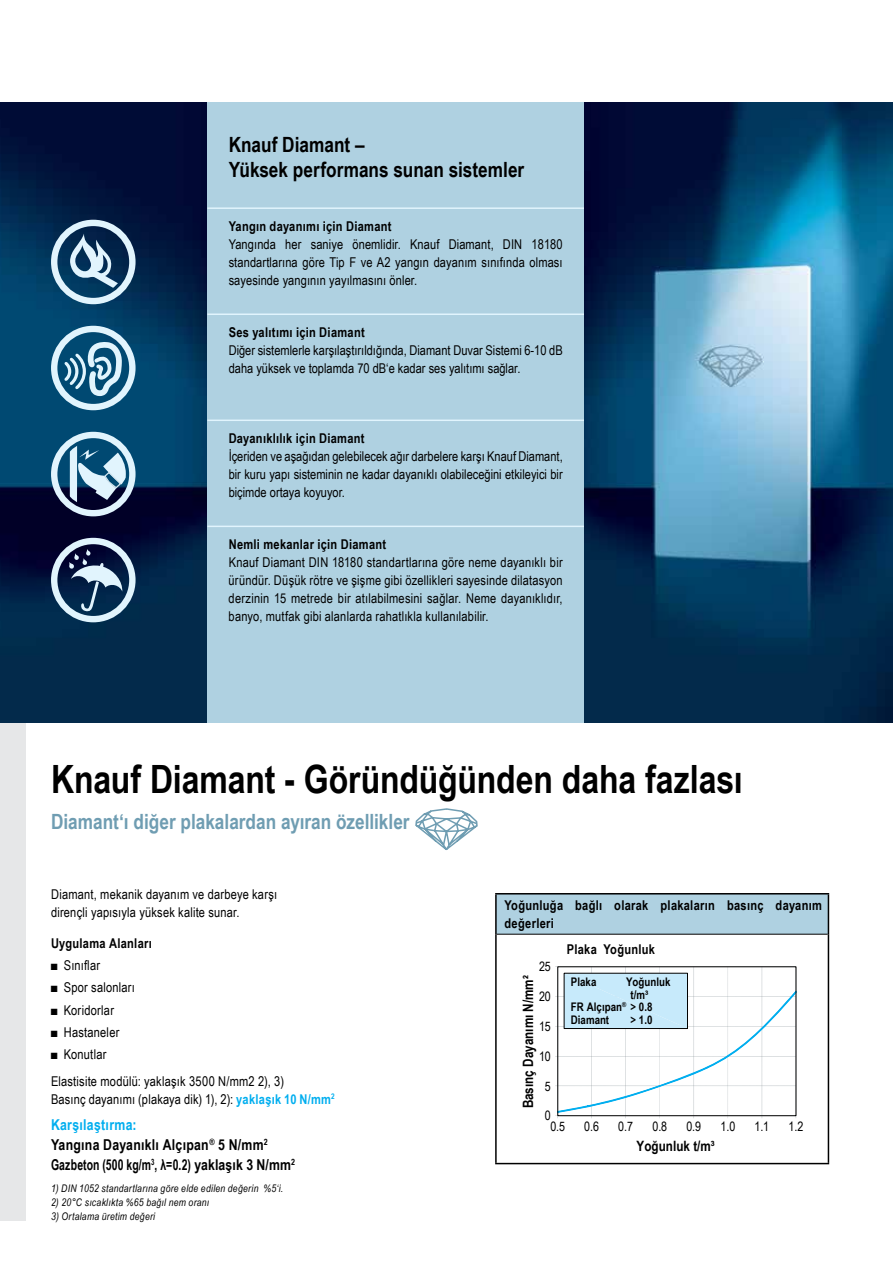
<style>
.page{position:relative;width:893px;height:1263px;background:#fff}
.page>*{position:absolute;margin:0;border:0;box-sizing:border-box;transform-origin:0 0}
.t1{font:700 39px "Arial Narrow";letter-spacing:-.005em;color:#000}
.t2{font:700 21px/25.2px "Arial Narrow";color:#000}
.t3{font:700 21px "Arial Narrow";color:#6f9db2}
.t4{font:700 15px/20px "Arial Narrow";letter-spacing:.015em;color:#000}
.t5{font:700 14.25px "Arial Narrow";color:#000}
.t6{font:13.5px/18px "Arial Narrow";letter-spacing:.01em;color:#000;text-align:justify}
.t7{font:700 13.5px/18px "Arial Narrow";letter-spacing:.02em;color:#000}
.t8{font:13.05px "Arial Narrow";color:#000}
.t9{font:700 11.85px "Arial Narrow";letter-spacing:.005em;color:#000}
.t10{font:italic 10.5px "Arial Narrow";letter-spacing:.025em;color:#000}
.s1{font-weight:700;color:#00aeef}
.s2{color:#00aeef}
</style>
<div class="page">
<div style="left:0;top:132px;width:26px;height:1088px;background:#e6e7e8"></div>
<img style="left:584px;top:102px;width:309px;height:621px">
<img style="left:0;top:102px;width:207px;height:621px">
<div style="left:207px;top:102px;width:377px;height:621px;background:#afd1e1"></div>
<hr style="left:207px;top:207px;width:377px;height:2px;background:#e1f4fd">
<hr style="left:207px;top:313px;width:377px;height:2px;background:#e1f4fd">
<hr style="left:207px;top:419px;width:377px;height:2px;background:#e1f4fd">
<hr style="left:207px;top:526px;width:377px;height:1px;background:#e1f4fd">
<div style="left:51px;top:220px;width:85px;height:84px;border:6px solid #e1f4fd;border-radius:50%"></div>
<svg style="left:70px;top:234px;width:56px;height:61px"></svg>
<svg style="left:70px;top:441px;width:56px;height:66px"></svg>
<div style="left:51px;top:432px;width:85px;height:84px;border:6px solid #e1f4fd;border-radius:50%"></div>
<div style="left:51px;top:326px;width:85px;height:84px;border:6px solid #e1f4fd;border-radius:50%"></div>
<svg style="left:62px;top:340px;width:63px;height:58px"></svg>
<div style="left:51px;top:538px;width:85px;height:84px;border:6px solid #e1f4fd;border-radius:50%"></div>
<svg style="left:69px;top:549px;width:54px;height:63px"></svg>
<svg style="left:415px;top:808px;width:63px;height:42px"></svg>
<div style="left:496px;top:894px;width:332px;height:40px;background:#afd1e1"></div>
<hr style="left:497px;top:934px;width:331px;height:1px;background:#000">
<hr style="left:495px;top:893px;width:334px;height:1px;background:#000">
<hr style="left:495px;top:894px;width:2px;height:40px;background:#000">
<hr style="left:828px;top:894px;width:1px;height:40px;background:#000">
<hr style="left:495px;top:934px;width:2px;height:229px;background:#000">
<hr style="left:828px;top:934px;width:1px;height:229px;background:#000">
<hr style="left:495px;top:1163px;width:334px;height:1px;background:#000">
<hr style="left:592px;top:967px;width:1px;height:151px;background:#869197">
<hr style="left:626px;top:967px;width:1px;height:151px;background:#869197">
<hr style="left:660px;top:967px;width:1px;height:151px;background:#869197">
<hr style="left:694px;top:967px;width:1px;height:151px;background:#869197">
<hr style="left:728px;top:967px;width:1px;height:151px;background:#869197">
<hr style="left:762px;top:967px;width:1px;height:151px;background:#869197">
<hr style="left:555px;top:1115px;width:241px;height:1px;background:#869197">
<hr style="left:796px;top:967px;width:1px;height:151px;background:#869197">
<hr style="left:555px;top:967px;width:241px;height:1px;background:#869197">
<hr style="left:558px;top:967px;width:1px;height:151px;background:#869197">
<hr style="left:555px;top:1086px;width:241px;height:1px;background:#869197">
<hr style="left:555px;top:1056px;width:241px;height:1px;background:#869197">
<hr style="left:555px;top:1026px;width:241px;height:1px;background:#869197">
<hr style="left:555px;top:996px;width:241px;height:1px;background:#869197">
<svg style="left:559px;top:973px;width:238px;height:140px"></svg>
<div style="left:557px;top:966px;width:239px;height:150px;border:1px solid #000"></div>
<h2 class="t2" style="left:229px;top:131px;width:297px">Knauf Diamant –<br>Yüksek performans sunan sistemler</h2>
<p class="t7" style="left:229px;top:216px;width:164px">Yangın dayanımı için Diamant</p>
<p class="t6" style="left:229px;top:234px;width:336px">Yangında her saniye önemlidir. Knauf Diamant, DIN 18180 standartlarına göre Tip F ve A2 yangın dayanım sınıfında olması sayesinde yangının yayılmasını önler.</p>
<p class="t7" style="left:229px;top:322px;width:138px">Ses yalıtımı için Diamant</p>
<p class="t6" style="left:229px;top:340px;width:336px">Diğer sistemlerle karşılaştırıldığında, Diamant Duvar Sistemi 6-10 dB daha yüksek ve toplamda 70 dB‘e kadar ses yalıtımı sağlar.</p>
<p class="t7" style="left:229px;top:428px;width:137px">Dayanıklılık için Diamant</p>
<p class="t6" style="left:229px;top:446px;width:336px">İçeriden ve aşağıdan gelebilecek ağır darbelere karşı Knauf Diamant, bir kuru yapı sisteminin ne kadar dayanıklı olabileceğini etkileyici bir biçimde ortaya koyuyor.</p>
<p class="t7" style="left:229px;top:534px;width:159px">Nemli mekanlar için Diamant</p>
<p class="t6" style="left:229px;top:552px;width:336px">Knauf Diamant DIN 18180 standartlarına göre neme dayanıklı bir üründür. Düşük rötre ve şişme gibi özellikleri sayesinde dilatasyon derzinin 15 metrede bir atılabilmesini sağlar. Neme dayanıklıdır, banyo, mutfak gibi alanlarda rahatlıkla kullanılabilir.</p>
<h1 class="t1" style="left:51px;top:750px;width:693px">Knauf Diamant - Göründüğünden daha fazlası</h1>
<h2 class="t3" style="left:51px;top:806px;width:360px">Diamant‘ı diğer plakalardan ayıran özellikler</h2>
<p class="t6" style="left:51px;top:885px;width:228px">Diamant, mekanik dayanım ve darbeye karşı dirençli yapısıyla yüksek kalite sunar.</p>
<p class="t7" style="left:51px;top:933px;width:102px">Uygulama Alanları</p>
<p class="t6" style="left:51px;top:956px;width:51px">■ Sınıflar</p>
<p class="t6" style="left:51px;top:978px;width:85px">■ Spor salonları</p>
<p class="t6" style="left:51px;top:1000px;width:64px">■ Koridorlar</p>
<p class="t6" style="left:51px;top:1022px;width:70px">■ Hastaneler</p>
<p class="t6" style="left:51px;top:1040px;width:234px;line-height:26.5px">■ Konutlar<br>Elastisite modülü: yaklaşık 3500 N/mm2 2), 3)</p>
<p class="t6" style="left:51px;top:1089px;width:285px">Basınç dayanımı (plakaya dik) 1), 2): <span class="s1">yaklaşık 10 N/mm</span><sup>2</sup></p>
<p class="t4" style="left:51px;top:1114px;width:246px"><span class="s2">Karşılaştırma:<br></span>Yangına Dayanıklı Alçıpan<sup>®</sup> 5 N/mm<sup>2<br></sup>Gazbeton (500 kg/m<sup>3</sup>, λ=0.2) yaklaşık 3 N/mm<sup>2</sup></p>
<p class="t10" style="left:51px;top:1181px;width:234px">1) DIN 1052 standartlarına göre elde edilen değerin %5‘i.</p>
<p class="t10" style="left:51px;top:1195px;width:160px">2) 20°C sıcaklıkta %65 bağıl nem oranı</p>
<p class="t10" style="left:51px;top:1209px;width:106px">3) Ortalama üretim değeri</p>
<p class="t7" style="left:504px;top:895px;width:319px">Yoğunluğa bağlı olarak plakaların basınç dayanım değerleri</p>
<p class="t8" style="left:539px;top:957px;width:13px">25</p>
<p class="t7" style="left:567px;top:940px;width:90px">Plaka Yoğunluk</p>
<p class="t5" style="left:517px;top:1108px;width:134px;rotate:-90deg">Basınç Dayanımı N/mm²</p>
<p class="t9" style="left:571px;top:973px;width:27px">Plaka</p>
<p class="t9" style="left:626px;top:973px;width:46px">Yoğunluk</p>
<p class="t9" style="left:630px;top:985px;width:19px">t/m³</p>
<p class="t9" style="left:571px;top:998px;width:83px">FR Alçıpan<sup>®</sup> &gt; 0.8</p>
<p class="t9" style="left:630px;top:1011px;width:23px">&gt; 1.0</p>
<p class="t8" style="left:539px;top:987px;width:13px">20</p>
<p class="t9" style="left:571px;top:1011px;width:40px">Diamant</p>
<p class="t8" style="left:539px;top:1017px;width:13px">15</p>
<p class="t8" style="left:539px;top:1047px;width:13px">10</p>
<p class="t8" style="left:545px;top:1076px;width:7px">5</p>
<p class="t8" style="left:545px;top:1106px;width:7px">0</p>
<p class="t8" style="left:550px;top:1117px;width:16px">0.5</p>
<p class="t8" style="left:584px;top:1117px;width:16px">0.6</p>
<p class="t8" style="left:618px;top:1117px;width:16px">0.7</p>
<p class="t8" style="left:652px;top:1117px;width:16px">0.8</p>
<p class="t8" style="left:686px;top:1117px;width:16px">0.9</p>
<p class="t8" style="left:720px;top:1117px;width:16px">1.0</p>
<p class="t8" style="left:754px;top:1117px;width:16px">1.1</p>
<p class="t8" style="left:788px;top:1117px;width:16px">1.2</p>
<p class="t5" style="left:637px;top:1135px;width:80px">Yoğunluk t/m³</p>
</div>
